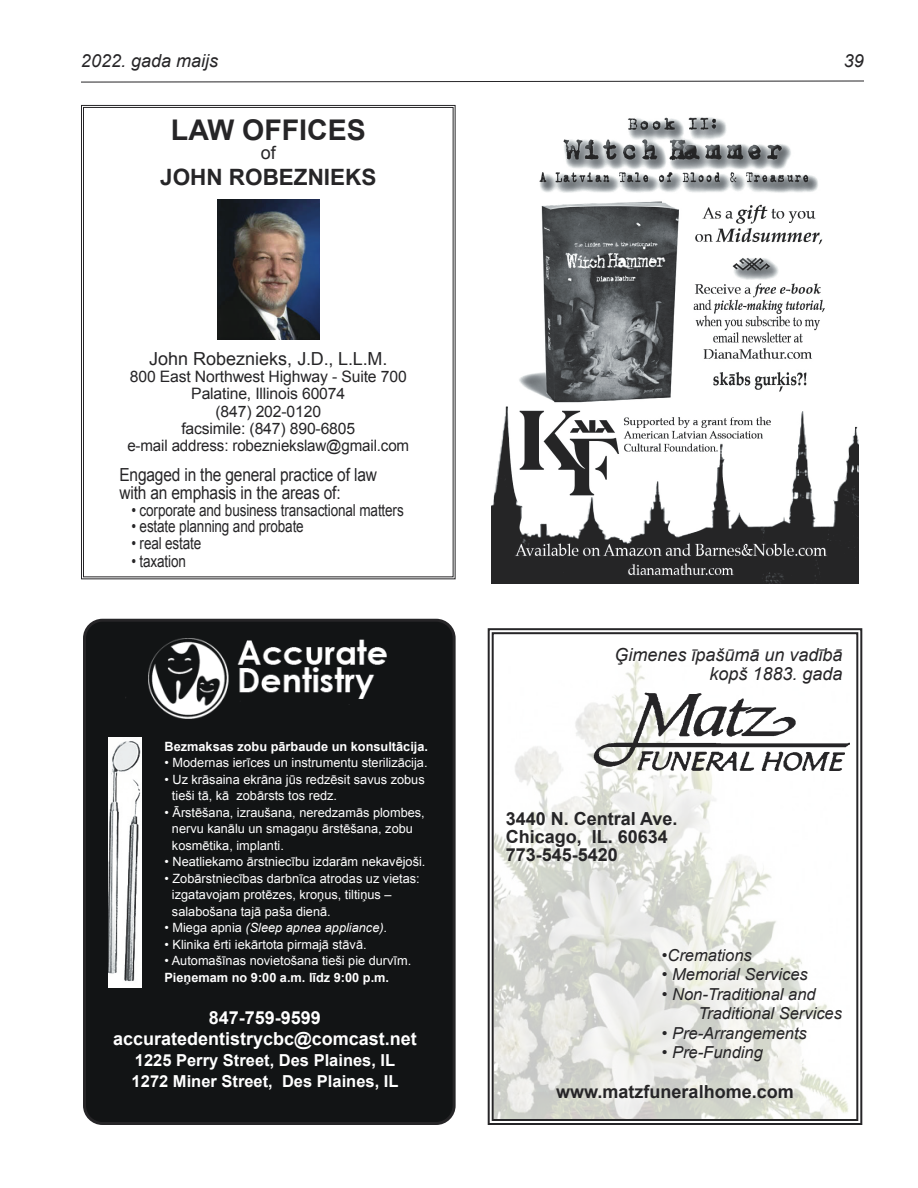
<style>
.page{position:relative;width:918px;height:1188px;background:#fff}
.page>*{position:absolute;margin:0;border:0;box-sizing:border-box;transform-origin:0 0}
.t1{font:700 28.5px "Arial";color:#262527}
.t2{font:700 22.5px "Arial";color:#262527}
.t3{font:700 18px "Arial";color:#262527}
.t4{font:18px "Arial";letter-spacing:-.01em;color:#262527;scale:.86 1}
.t5{font:italic 18px "Arial";color:#262527}
.t6{font:700 18px "Arial";color:#fff}
.t7{font:18px "Arial";letter-spacing:-.01em;color:#262527}
.t8{font:italic 16.5px "Arial";color:#262527}
.t9{font:16.5px "Arial";letter-spacing:-.01em;color:#262527;scale:.82 1}
.t10{font:700 16.5px "Arial";color:#fff}
.t11{font:15.75px "Arial";letter-spacing:-.01em;color:#262527}
.t12{font:15.75px "Arial";letter-spacing:-.01em;color:#262527;scale:.96 1}
.t13{font:12.75px/16.5px "Arial";color:#fff}
.t14{font:700 12.75px "Arial";color:#fff}
.t15{font:italic 12.75px "Arial";color:#fff}
.s1{font-style:normal}
</style>
<div class="page">
<svg style="left:81px;top:81px;width:783px;height:1px"></svg>
<div style="left:85px;top:620px;width:369px;height:503px;background:#121415;border-radius:18px"></div>
<div style="left:83px;top:619px;width:373px;height:506px;border:3px solid #262527;border-radius:18px"></div>
<img style="left:109px;top:738px;width:32px;height:250px">
<img style="left:148px;top:638px;width:239px;height:81px">
<svg style="left:487px;top:628px;width:376px;height:497px"></svg>
<div style="left:492px;top:632px;width:366px;height:489px;border:2px solid #262527"></div>
<img style="left:594px;top:693px;width:256px;height:78px">
<img style="left:491px;top:117px;width:368px;height:467px">
<svg style="left:81px;top:104px;width:375px;height:476px"></svg>
<img style="left:217px;top:200px;width:102px;height:140px">
<p class="t5" style="left:81px;top:49px;width:139px">2022. gada maijs</p>
<p class="t5" style="left:844px;top:49px;width:22px">39</p>
<p class="t1" style="left:171px;top:111px;width:196px">LAW OFFICES</p>
<p class="t7" style="left:261px;top:141px;width:17px">of</p>
<p class="t2" style="left:160px;top:162px;width:218px">JOHN ROBEZNIEKS</p>
<p class="t7" style="left:149px;top:347px;width:240px">John Robeznieks, J.D., L.L.M.</p>
<p class="t11" style="left:130px;top:366px;width:278px">800 East Northwest Highway - Suite 700</p>
<p class="t11" style="left:191px;top:384px;width:155px">Palatine, Illinois 60074</p>
<p class="t11" style="left:215px;top:401px;width:107px">(847) 202-0120</p>
<p class="t11" style="left:181px;top:418px;width:175px">facsimile: (847) 890-6805</p>
<p class="t12" style="left:127px;top:435px;width:295px">e-mail address: robezniekslaw@gmail.com</p>
<p class="t4" style="left:119px;top:463px;width:301px">Engaged in the general practice of law</p>
<p class="t4" style="left:119px;top:481px;width:259px">with an emphasis in the areas of:</p>
<p class="t9" style="left:131px;top:499px;width:334px">• corporate and business transactional matters</p>
<p class="t9" style="left:131px;top:516px;width:212px">• estate planning and probate</p>
<p class="t9" style="left:131px;top:532px;width:87px">• real estate</p>
<p class="t9" style="left:131px;top:550px;width:68px">• taxation</p>
<p class="t14" style="left:164px;top:738px;width:265px">Bezmaksas zobu pārbaude un konsultācija.</p>
<p class="t13" style="left:164px;top:754px;width:265px">• Modernas ierīces un instrumentu sterilizācija.</p>
<p class="t13" style="left:172px;top:771px;width:254px;text-indent:-8px">• Uz krāsaina ekrāna jūs redzēsit savus zobus tieši tā, kā zobārsts tos redz.</p>
<p class="t13" style="left:172px;top:804px;width:254px;text-indent:-8px">• Ārstēšana, izraušana, neredzamās plombes, nervu kanālu un smagaņu ārstēšana, zobu kosmētika, implanti.</p>
<p class="t13" style="left:164px;top:853px;width:262px">• Neatliekamo ārstniecību izdarām nekavējoši.</p>
<p class="t13" style="left:172px;top:870px;width:249px;text-indent:-8px">• Zobārstniecības darbnīca atrodas uz vietas: izgatavojam protēzes, kroņus, tiltiņus – salabošana tajā paša dienā.</p>
<p class="t15" style="left:164px;top:919px;width:224px"><span class="s1">• Miega apnia</span> (Sleep apnea appliance).</p>
<p class="t13" style="left:164px;top:936px;width:204px">• Klinika ērti iekārtota pirmajā stāvā.</p>
<p class="t13" style="left:164px;top:952px;width:248px">• Automašīnas novietošana tieši pie durvīm.</p>
<p class="t14" style="left:164px;top:969px;width:226px">Pieņemam no 9:00 a.m. līdz 9:00 p.m.</p>
<p class="t6" style="left:209px;top:1006px;width:114px">847-759-9599</p>
<p class="t6" style="left:113px;top:1027px;width:305px">accuratedentistrycbc@comcast.net</p>
<p class="t10" style="left:135px;top:1049px;width:262px">1225 Perry Street, Des Plaines, IL</p>
<p class="t10" style="left:132px;top:1070px;width:268px">1272 Miner Street, Des Plaines, IL</p>
<p class="t5" style="left:614px;top:643px;width:230px">Ģimenes īpašūmā un vadībā</p>
<p class="t5" style="left:709px;top:663px;width:135px">kopš 1883. gada</p>
<p class="t3" style="left:506px;top:806px;width:173px">3440 N. Central Ave.</p>
<p class="t3" style="left:506px;top:824px;width:164px">Chicago, IL. 60634</p>
<p class="t3" style="left:506px;top:842px;width:114px">773-545-5420</p>
<p class="t8" style="left:662px;top:944px;width:92px">•Cremations</p>
<p class="t8" style="left:662px;top:964px;width:148px">• Memorial Services</p>
<p class="t8" style="left:662px;top:983px;width:156px">• Non-Traditional and</p>
<p class="t8" style="left:698px;top:1003px;width:145px">Traditional Services</p>
<p class="t8" style="left:662px;top:1022px;width:147px">• Pre-Arrangements</p>
<p class="t8" style="left:662px;top:1042px;width:103px">• Pre-Funding</p>
<h3 class="t3" style="left:556px;top:1080px;width:239px">www.matzfuneralhome.com</h3>
</div>
